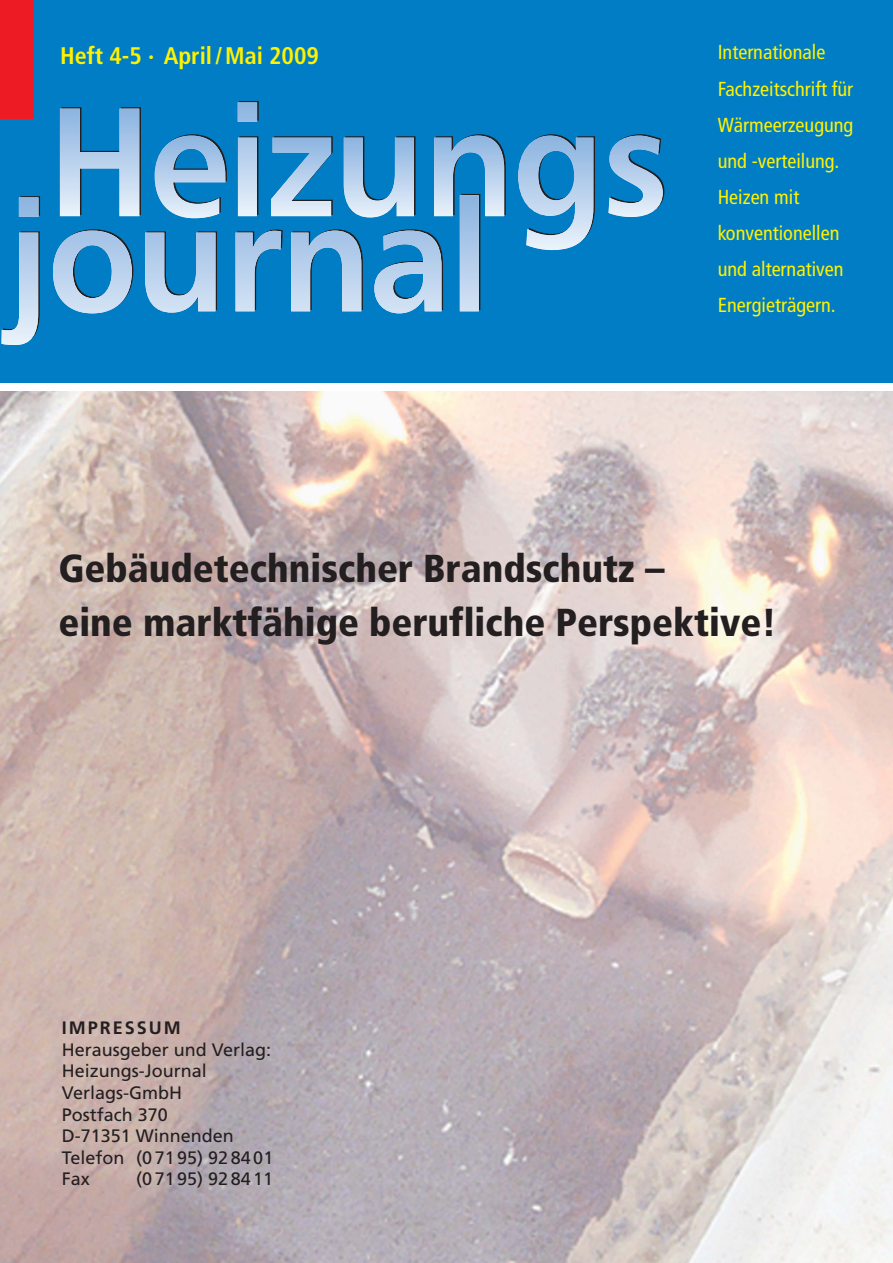
<style>
.page{position:relative;width:893px;height:1263px;background:#fff}
.page>*{position:absolute;margin:0;border:0;box-sizing:border-box;transform-origin:0 0}
.t1{font:900 condensed 39px/53.6px "Frutiger LT Com";color:#231f20}
.t2{font:700 condensed 24px "Frutiger";color:#fff200}
.t3{font:condensed 20.25px/36.2px "Frutiger";color:#fff200}
.t4{font:18px/21.6px "Frutiger";color:#231f20}
.t5{font:700 18px "Frutiger";letter-spacing:.11em;color:#231f20}
</style>
<div class="page">
<div style="left:0;top:0;width:893px;height:383px;background:#007dc5"></div>
<svg style="left:60px;top:107px;width:81px;height:88px"></svg>
<svg style="left:155px;top:134px;width:72px;height:61px"></svg>
<svg style="left:238px;top:101px;width:21px;height:94px"></svg>
<svg style="left:272px;top:136px;width:61px;height:59px"></svg>
<svg style="left:344px;top:136px;width:72px;height:59px"></svg>
<svg style="left:434px;top:134px;width:72px;height:82px"></svg>
<svg style="left:518px;top:134px;width:77px;height:116px"></svg>
<svg style="left:608px;top:134px;width:56px;height:83px"></svg>
<svg style="left:2px;top:195px;width:477px;height:150px"></svg>
<div style="left:0;top:0;width:34px;height:119px;background:#ed1c24"></div>
<img style="left:1px;top:391px;width:892px;height:872px">
<p class="t2" style="left:60px;top:46px;width:260px">Heft 4-5 · April / Mai 2009</p>
<p class="t3" style="left:718px;top:36px;width:137px">Internationale<br>Fachzeitschrift für<br>Wärmeerzeugung und -verteilung.<br>Heizen mit konventionellen und alternativen<br>Energieträgern.</p>
<h1 class="t1" style="left:58px;top:545px;width:719px">Gebäudetechnischer Brandschutz –<br>eine marktfähige berufliche Perspektive!</h1>
<p class="t5" style="left:62px;top:1020px;width:121px">IMPRESSUM</p>
<p class="t4" style="left:62px;top:1040px;width:213px">Herausgeber und Verlag:<br>Heizungs-Journal<br>Verlags-GmbH<br>Postfach 370<br>D-71351 Winnenden<br>Telefon (0 71 95) 92 84 01<br>Fax</p>
<p class="t4" style="left:136px;top:1170px;width:139px">(0 71 95) 92 84 11</p>
</div>
